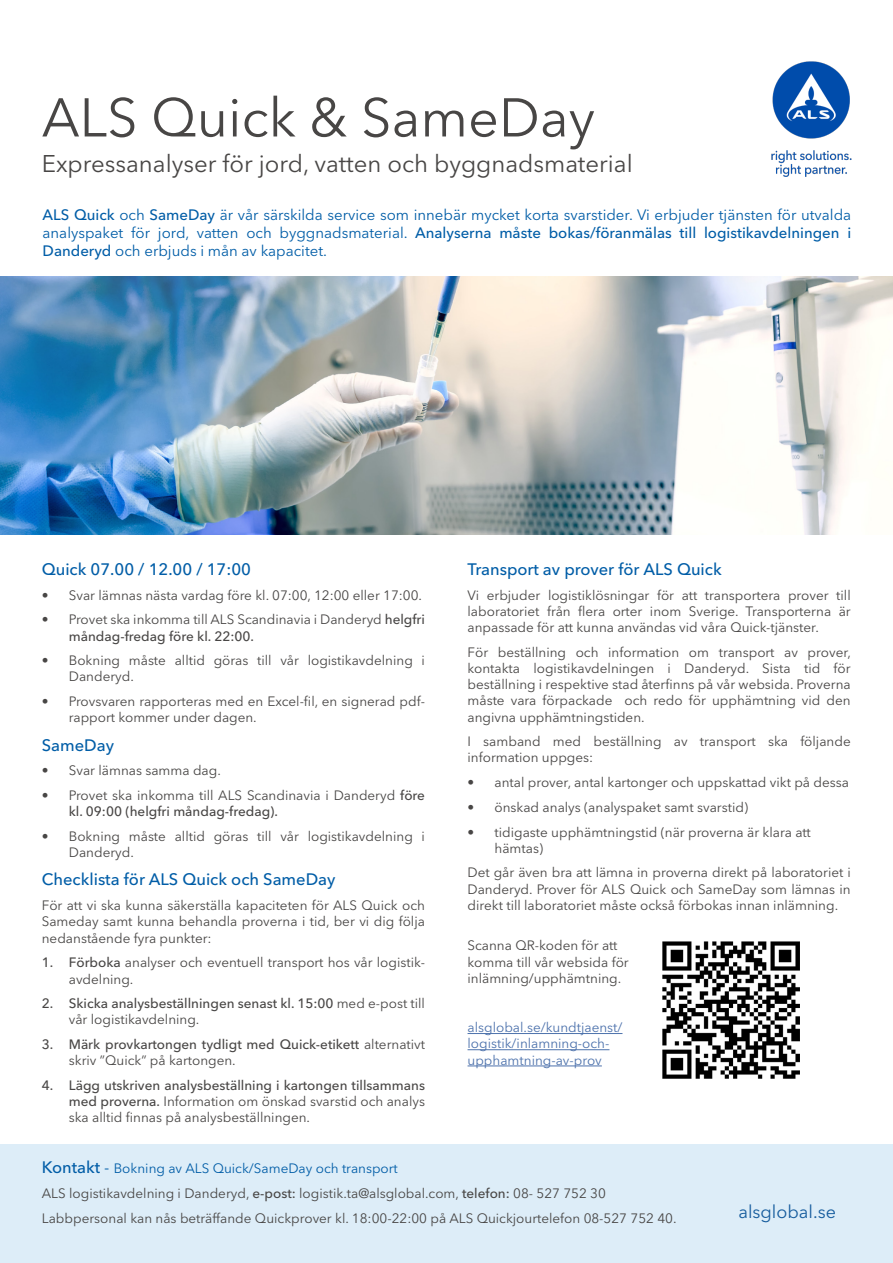
<style>
.page{position:relative;width:893px;height:1263px;background:#fff}
.page>*{position:absolute;margin:0;border:0;box-sizing:border-box;transform-origin:0 0}
.t1{font:54px "Avenir Next LT Pro";color:#484645}
.t2{font:24px "Avenir Next LT Pro";color:#484645}
.t3{font:18px "Avenir Next LT Pro";color:#175d9e}
.t4{font:500 16.5px "Avenir Next LT Pro";color:#015da7}
.Text_plain{font:15px/18px "Avenir Next LT Pro";color:#015da7;text-align:justify}
.t5{font:13.5px/16.2px "Avenir Next LT Pro";color:#484645}
.t6{font:500 13.5px/16.2px "Avenir Next LT Pro";color:#484645}
.t7{font:13.5px/16.2px "Avenir Next LT Pro";color:#4d72ac}
.t8{font:13.5px "Avenir Next LT Pro";color:#015da7}
.s1{font-weight:500}
.s2{font-weight:400}
.s3{font-weight:500;font-size:16.5px}
.s4{font-size:16.5px}
</style>
<div class="page">
<div style="left:0;top:1144px;width:893px;height:119px;background:#ddedf8"></div>
<img style="left:0;top:277px;width:893px;height:257px">
<img style="left:771px;top:61px;width:81px;height:116px">
<img style="left:663px;top:942px;width:136px;height:136px">
<hr style="left:468px;top:1033px;width:154px;height:1px;background:#4d72ac">
<hr style="left:468px;top:1049px;width:141px;height:1px;background:#4d72ac">
<hr style="left:468px;top:1065px;width:134px;height:1px;background:#4d72ac">
<p class="t1" style="left:42px;top:85px;width:555px">ALS Quick &amp; SameDay</p>
<p class="t2" style="left:42px;top:150px;width:592px">Expressanalyser för jord, vatten och byggnadsmaterial</p>
<p class="Text_plain" style="left:43px;top:206px;width:810px"><span class="s1">ALS Quick</span> och <span class="s1">SameDay</span> är vår särskilda service som innebär mycket korta svarstider. Vi erbjuder tjänsten för utvalda analyspaket för jord, vatten och byggnadsmaterial. <span class="s1">Analyserna måste bokas/föranmälas till logistikavdelningen i Danderyd</span> och erbjuds i mån av kapacitet.</p>
<p class="t4" style="left:42px;top:559px;width:211px">Quick 07.00 / 12.00 / 17:00</p>
<p class="t5" style="left:42px;top:587px;width:382px">• Svar lämnas nästa vardag före kl. 07:00, 12:00 eller 17:00.</p>
<p class="t5" style="left:69px;top:611px;width:358px;text-indent:-27px">• Provet ska inkomma till ALS Scandinavia i Danderyd <span class="s1">helgfri måndag-fredag före kl. 22:00.</span></p>
<p class="t5" style="left:69px;top:652px;width:358px;text-indent:-27px">• Bokning måste alltid göras till vår logistikavdelning i<br>Danderyd.</p>
<p class="t5" style="left:69px;top:693px;width:358px;text-indent:-27px">• Provsvaren rapporteras med en Excel-fil, en signerad pdf&shy;rapport kommer under dagen.</p>
<p class="t4" style="left:42px;top:735px;width:74px">SameDay</p>
<p class="t5" style="left:42px;top:762px;width:181px">• Svar lämnas samma dag.</p>
<p class="t5" style="left:69px;top:787px;width:358px;text-indent:-27px">• Provet ska inkomma till ALS Scandinavia i Danderyd <span class="s1">före kl. 09:00 (helgfri måndag-fredag).</span></p>
<p class="t5" style="left:69px;top:828px;width:358px;text-indent:-27px">• Bokning måste alltid göras till vår logistikavdelning i<br>Danderyd.</p>
<p class="t4" style="left:42px;top:870px;width:295px">Checklista för ALS Quick och SameDay</p>
<p class="t5" style="left:42px;top:897px;width:385px;text-align:justify">För att vi ska kunna säkerställa kapaciteten för ALS Quick och Sameday samt kunna behandla proverna i tid, ber vi dig följa nedanstående fyra punkter:</p>
<p class="t5" style="left:69px;top:954px;width:358px;text-indent:-27px"><span class="s1">1. Förboka</span> analyser och eventuell transport hos vår logistik&shy;avdelning.</p>
<p class="t6" style="left:69px;top:995px;width:358px;text-indent:-27px">2. Skicka analysbeställningen senast kl. 15:00 <span class="s2">med e-post till vår logistikavdelning.</span></p>
<p class="t6" style="left:69px;top:1036px;width:358px;text-indent:-27px">3. Märk provkartongen tydligt med Quick-etikett <span class="s2">alternativt skriv ”Quick” på kartongen.</span></p>
<p class="t5" style="left:69px;top:1077px;width:358px;text-align:justify;text-indent:-27px"><span class="s1">4. Lägg utskriven analysbeställning i kartongen tillsammans med proverna.</span> Information om önskad svarstid och analys ska alltid finnas på analysbeställningen.</p>
<p class="t4" style="left:468px;top:559px;width:256px">Transport av prover för ALS Quick</p>
<p class="t5" style="left:468px;top:587px;width:385px;text-align:justify">Vi erbjuder logistiklösningar för att transportera prover till laboratoriet från flera orter inom Sverige. Transporterna är anpassade för att kunna användas vid våra Quick-tjänster.</p>
<p class="t5" style="left:468px;top:644px;width:385px;text-align:justify">För beställning och information om transport av prover, kontakta logistikavdelningen i Danderyd. Sista tid för beställning i respektive stad återfinns på vår websida. Proverna måste vara förpackade och redo för upphämtning vid den angivna upphämtningstiden.</p>
<p class="t5" style="left:468px;top:733px;width:385px">I samband med beställning av transport ska följande information uppges:</p>
<p class="t5" style="left:468px;top:774px;width:383px">• antal prover, antal kartonger och uppskattad vikt på dessa</p>
<p class="t5" style="left:468px;top:799px;width:282px">• önskad analys (analyspaket samt svarstid)</p>
<p class="t5" style="left:495px;top:824px;width:318px;text-indent:-27px">• tidigaste upphämtningstid (när proverna är klara att hämtas)</p>
<p class="t5" style="left:468px;top:865px;width:385px;text-align:justify">Det går även bra att lämna in proverna direkt på laboratoriet i Danderyd. Prover för ALS Quick och SameDay som lämnas in direkt till laboratoriet måste också förbokas innan inlämning.</p>
<p class="t5" style="left:468px;top:937px;width:163px">Scanna QR-koden för att komma till vår websida för inlämning/upphämtning.</p>
<p class="t7" style="left:468px;top:1019px;width:156px">alsglobal.se/kundtjaenst/ logistik/inlamning-och&shy;upphamtning-av-prov</p>
<p class="t8" style="left:42px;top:1160px;width:357px"><span class="s3">Kontakt</span> <span class="s4">-</span> Bokning av ALS Quick/SameDay och transport</p>
<p class="t5" style="left:42px;top:1185px;width:566px">ALS logistikavdelning i Danderyd, <span class="s1">e-post:</span> logistik.ta@alsglobal.com, <span class="s1">telefon:</span> 08- 527 752 30</p>
<p class="t5" style="left:42px;top:1210px;width:636px">Labbpersonal kan nås beträffande Quickprover kl. 18:00-22:00 på ALS Quickjourtelefon 08-527 752 40.</p>
<p class="t3" style="left:738px;top:1201px;width:99px">alsglobal.se</p>
</div>
